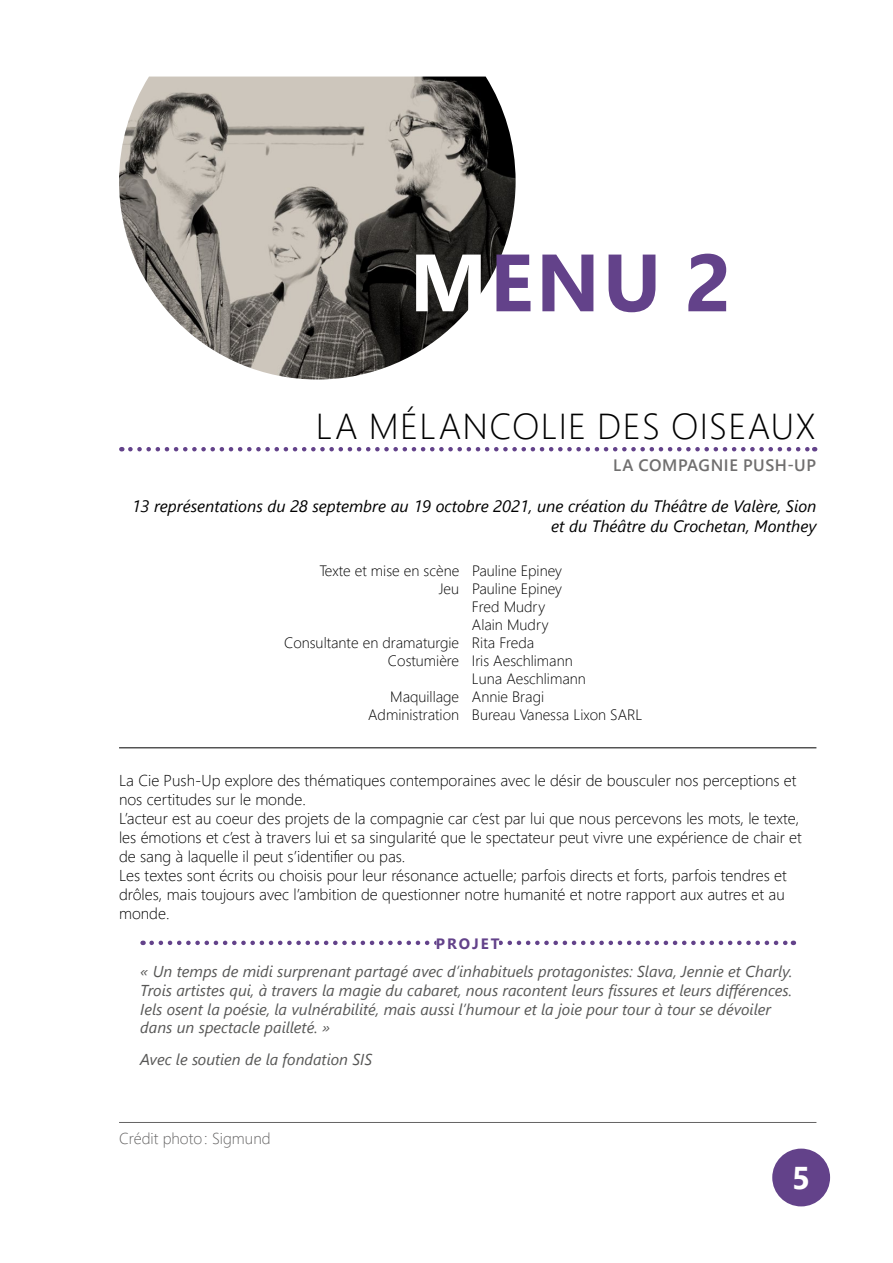
<style>
.page{position:relative;width:893px;height:1263px;background:#fff}
.page>*{position:absolute;margin:0;border:0;box-sizing:border-box;transform-origin:0 0}
.t1{font:700 81px "Segoe UI";color:#63428a}
.t2{font:300 36px "Segoe UI";letter-spacing:.035em;color:#000}
.t3{font:700 31.5px "Segoe UI";color:#fff}
.t4{font:italic 16.5px/19.8px "Segoe UI";color:#000;text-align:right}
.t5{font:600 16.5px "Segoe UI";letter-spacing:.035em;color:#706f6f}
.t6{font:300 15.75px/18.9px "Segoe UI";color:#000}
.t7{font:italic 15.75px/18.9px "Segoe UI";color:#575756}
.t8{font:300 15.75px "Segoe UI";color:#646363}
.t9{font:300 15px "Segoe UI";color:#000}
.t10{font:700 15px "Segoe UI";letter-spacing:.135em;color:#63428a}
.s1{color:#fff}
</style>
<div class="page">
<div style="left:772px;top:1148px;width:58px;height:58px;background:#63428a;border-radius:50%"></div>
<hr style="left:119px;top:1122px;width:697px;height:1px;background:#646363">
<svg style="left:130px;top:447px;width:685px;height:4px"></svg>
<hr style="left:119px;top:747px;width:697px;height:1px;background:#000">
<svg style="left:152px;top:940px;width:642px;height:5px"></svg>
<div style="left:436px;top:936px;width:63px;height:14px;background:#fff"></div>
<img style="left:119px;top:77px;width:397px;height:302px">
<h1 class="t1" style="left:410px;top:206px;width:324px"><span class="s1">M</span>ENU 2</h1>
<h2 class="t2" style="left:316px;top:392px;width:501px">LA MÉLANCOLIE DES OISEAUX</h2>
<p class="t5" style="left:613px;top:450px;width:204px">LA COMPAGNIE PUSH-UP</p>
<p class="t4" style="left:132px;top:494px;width:686px">13 représentations du 28 septembre au 19 octobre 2021, une création du Théâtre de Valère, Sion et du Théâtre du Crochetan, Monthey</p>
<p class="t9" style="left:319px;top:556px;width:244px">Texte et mise en scène Pauline Epiney</p>
<p class="t9" style="left:439px;top:574px;width:125px">Jeu Pauline Epiney</p>
<p class="t9" style="left:472px;top:592px;width:75px">Fred Mudry</p>
<p class="t9" style="left:472px;top:610px;width:78px">Alain Mudry</p>
<p class="t9" style="left:284px;top:628px;width:252px">Consultante en dramaturgie Rita Freda</p>
<p class="t9" style="left:388px;top:646px;width:186px">Costumière Iris Aeschlimann</p>
<p class="t9" style="left:472px;top:664px;width:115px">Luna Aeschlimann</p>
<p class="t9" style="left:390px;top:682px;width:155px">Maquillage Annie Bragi</p>
<p class="t9" style="left:368px;top:700px;width:276px">Administration Bureau Vanessa Lixon SARL</p>
<p class="t6" style="left:119px;top:770px;width:684px">La Cie Push-Up explore des thématiques contemporaines avec le désir de bousculer nos perceptions et nos certitudes sur le monde.<br>L’acteur est au coeur des projets de la compagnie car c’est par lui que nous percevons les mots, le texte, les émotions et c’est à travers lui et sa singularité que le spectateur peut vivre une expérience de chair et de sang à laquelle il peut s’identifier ou pas.<br>Les textes sont écrits ou choisis pour leur résonance actuelle; parfois directs et forts, parfois tendres et drôles, mais toujours avec l’ambition de questionner notre humanité et notre rapport aux autres et au monde.</p>
<p class="t10" style="left:436px;top:930px;width:65px">PROJET</p>
<p class="t7" style="left:140px;top:959px;width:654px">« Un temps de midi surprenant partagé avec d’inhabituels protagonistes: Slava, Jennie et Charly.<br>Trois artistes qui, à travers la magie du cabaret, nous racontent leurs fissures et leurs différences.<br>Iels osent la poésie, la vulnérabilité, mais aussi l’humour et la joie pour tour à tour se dévoiler dans un spectacle pailleté. »</p>
<p class="t7" style="left:140px;top:1047px;width:233px">Avec le soutien de la fondation SIS</p>
<p class="t8" style="left:119px;top:1123px;width:153px">Crédit photo: Sigmund</p>
<h3 class="t3" style="left:792px;top:1148px;width:20px">5</h3>
</div>
